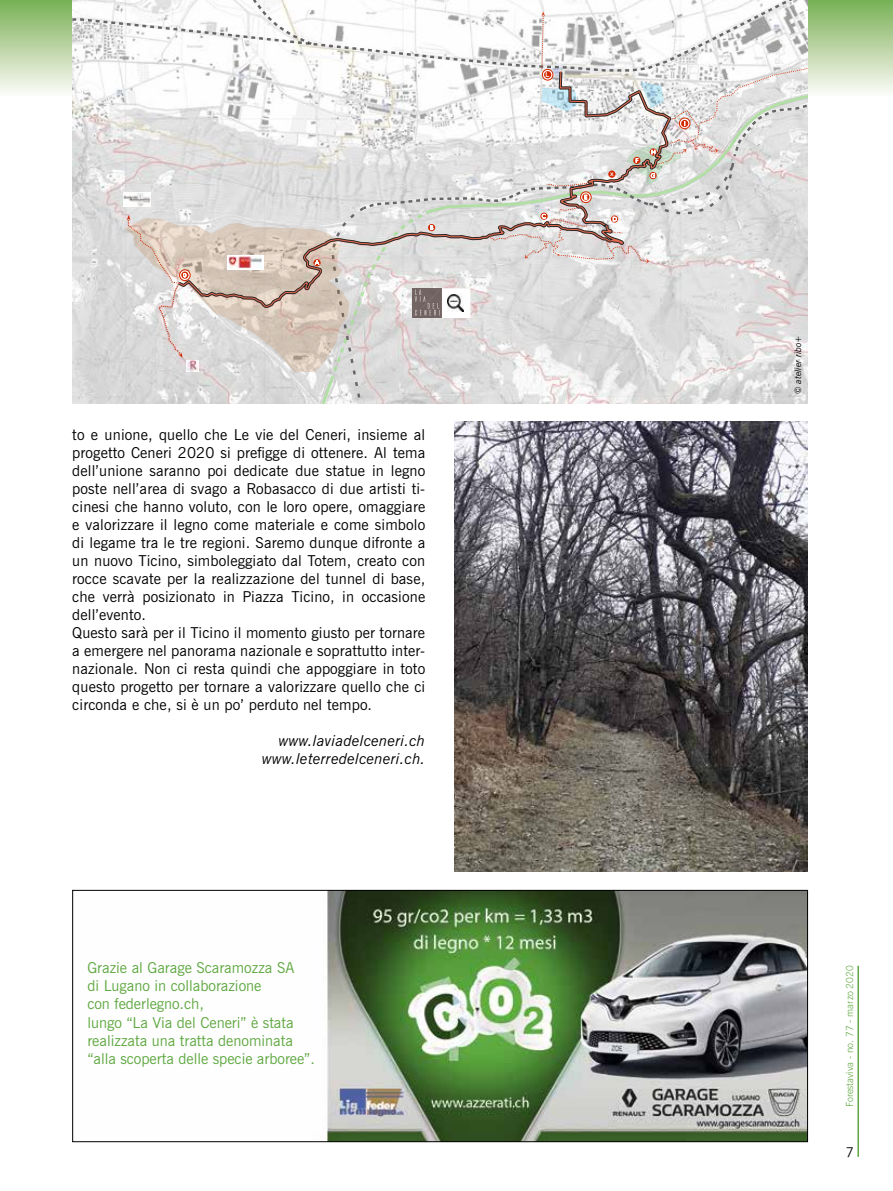
<style>
.page{position:relative;width:893px;height:1191px;background:#fff}
.page>*{position:absolute;margin:0;border:0;box-sizing:border-box;transform-origin:0 0}
.t1{font:15px/18px "News Gothic BT";letter-spacing:.01em;color:#000}
.t2{font:15px/18px "News Gothic BT";color:#5fa841}
.t3{font:italic 15px/18px "News Gothic BT";letter-spacing:.01em;color:#000;text-align:right}
.t4{font:13.5px "News Gothic BT";color:#000}
.t5{font:300 9.75px "News Gothic BT";color:#5fa841}
.t6{font:italic 9px "News Gothic BT";letter-spacing:-.01em;color:#000}
.t7{font:500 6.9px "Helvetica Neue LT";color:#fff}
</style>
<div class="page">
<div style="left:0;top:0;width:893px;height:98px;background:linear-gradient(to bottom,#78b054,#fffcfb)"></div>
<hr style="left:857px;top:965px;width:2px;height:191px;background:#5fa841">
<img style="left:455px;top:422px;width:353px;height:450px">
<img style="left:72px;top:189px;width:53px;height:215px">
<svg style="left:72px;top:0;width:53px;height:189px"></svg>
<img style="left:124px;top:192px;width:1px;height:14px">
<svg style="left:125px;top:0;width:683px;height:404px"></svg>
<img style="left:326px;top:892px;width:480px;height:248px">
<div style="left:72px;top:890px;width:736px;height:252px;border:1px solid #000"></div>
<p class="t1" style="left:72px;top:425px;width:354px">to e unione, quello che Le vie del Ceneri, insieme al progetto Ceneri 2020 si prefigge di ottenere. Al tema dell’unione saranno poi dedicate due statue in legno poste nell’area di svago a Robasacco di due artisti ti&shy;cinesi che hanno voluto, con le loro opere, omaggiare e valorizzare il legno come materiale e come simbolo di legame tra le tre regioni. Saremo dunque difronte a un nuovo Ticino, simboleggiato dal Totem, creato con rocce scavate per la realizzazione del tunnel di base, che verrà posizionato in Piazza Ticino, in occasione dell’evento.<br>Questo sarà per il Ticino il momento giusto per tornare a emergere nel panorama nazionale e soprattutto inter&shy;nazionale. Non ci resta quindi che appoggiare in toto questo progetto per tornare a valorizzare quello che ci circonda e che, si è un po’ perduto nel tempo.</p>
<p class="t3" style="left:262px;top:731px;width:165px">www.laviadelceneri.ch www.leterredelceneri.ch.</p>
<p class="t2" style="left:87px;top:959px;width:229px">Grazie al Garage Scaramozza SA<br>di Lugano in collaborazione<br>con federlegno.ch,<br>lungo “La Via del Ceneri” è stata realizzata una tratta denominata “alla scoperta delle specie arboree”.</p>
<p class="t7" style="left:546px;top:71px;width:5px">L</p>
<p class="t7" style="left:610px;top:169px;width:5px">x</p>
<p class="t6" style="left:792px;top:394px;width:60px;rotate:-90deg">© atelier ribo+</p>
<p class="t5" style="left:844px;top:1107px;width:143px;rotate:-90deg">Forestaviva - no. 77 - marzo 2020</p>
<p class="t4" style="left:846px;top:1144px;width:10px">7</p>
</div>
